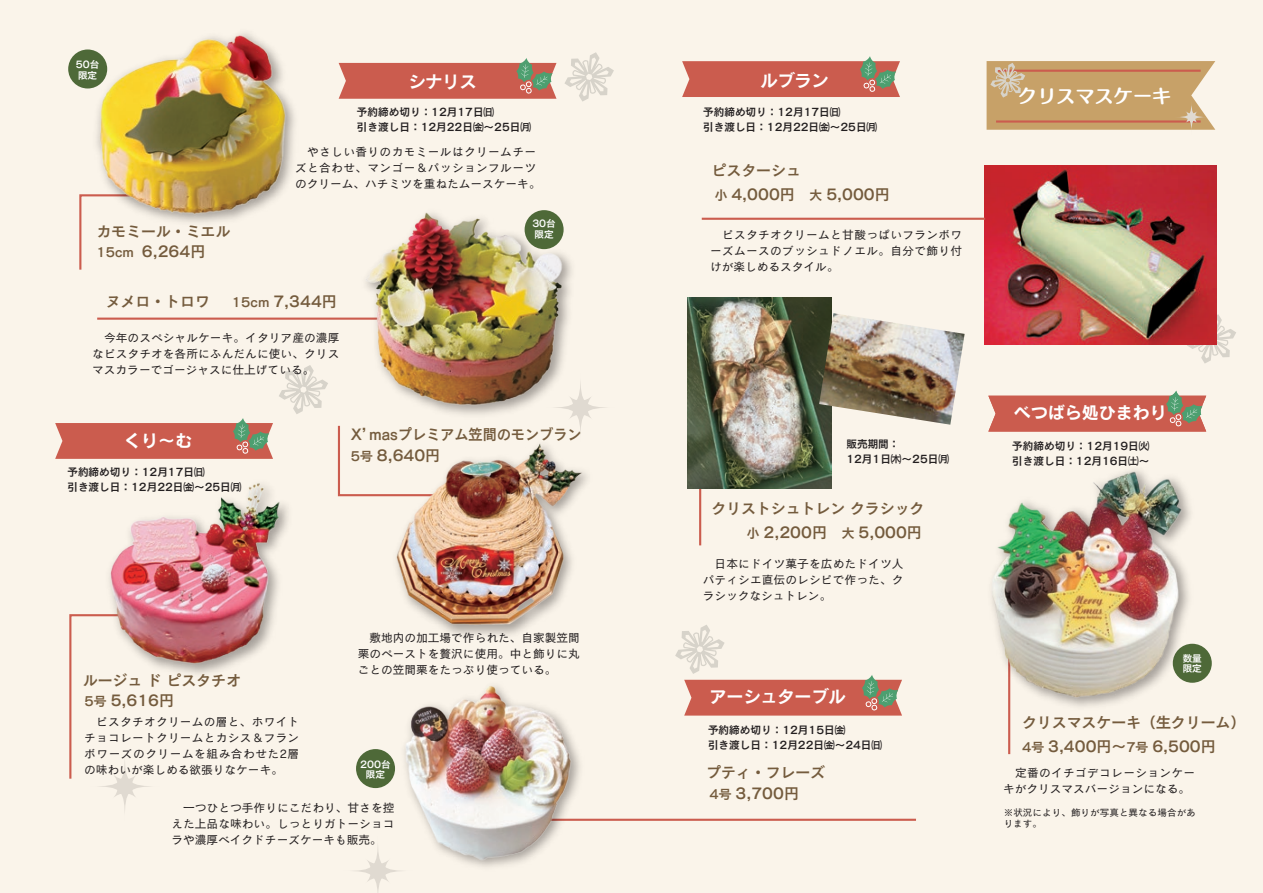
<style>
.page{position:relative;width:1263px;height:893px;background:#fff}
.page>*{position:absolute;margin:0;border:0;box-sizing:border-box;transform-origin:0 0}
.t1{font:19.2px "Humming Std B";color:#fff}
.t2{font:16.95px "Rodin Pro B";color:#fff}
.t3{font:14.85px/20.7px "New Cezanne Pro DB";color:#745b3d}
.t4{font:14.85px "New Cezanne Pro DB";color:#745b3d;scale:.95 1}
.t5{font:12.75px "New Cezanne Pro DB";color:#745b3d}
.t6{font:11.7px/15.9px "Cezanne Pro M";letter-spacing:.005em;color:#231f20;text-align:justify}
.t7{font:11.7px/15.9px "Cezanne Pro M";letter-spacing:.03em;color:#231f20}
.t8{font:10.65px/14.9px "New Cezanne Pro DB";color:#231f20}
.t9{font:9.6px/11.7px "Cezanne Pro M";letter-spacing:.005em;color:#231f20}
.t10{font:9.6px/10.5px "New Cezanne Pro DB";color:#fff}
</style>
<div class="page">
<div style="left:0;top:0;width:1263px;height:892px;background:#faf4ea"></div>
<svg style="left:1187px;top:314px;width:49px;height:49px"></svg>
<svg style="left:279px;top:365px;width:49px;height:49px"></svg>
<svg style="left:565px;top:52px;width:49px;height:50px"></svg>
<svg style="left:579px;top:395px;width:14px;height:25px"></svg>
<svg style="left:356px;top:848px;width:40px;height:44px"></svg>
<svg style="left:366px;top:859px;width:24px;height:24px"></svg>
<svg style="left:113px;top:781px;width:24px;height:18px"></svg>
<hr style="left:97px;top:318px;width:312px;height:2px;background:#cb5c4e">
<svg style="left:69px;top:614px;width:66px;height:167px"></svg>
<img style="left:83px;top:483px;width:205px;height:200px">
<svg style="left:79px;top:194px;width:9px;height:76px"></svg>
<hr style="left:1008px;top:655px;width:2px;height:99px;background:#cb5c4e">
<svg style="left:337px;top:425px;width:51px;height:72px"></svg>
<div style="left:1173px;top:644px;width:39px;height:39px;background:#4e6938;border-radius:50%"></div>
<hr style="left:544px;top:819px;width:372px;height:2px;background:#cb5c4e">
<svg style="left:675px;top:625px;width:227px;height:91px"></svg>
<div style="left:356px;top:749px;width:39px;height:39px;background:#4e6938;border-radius:50%"></div>
<img style="left:1008px;top:490px;width:191px;height:224px">
<img style="left:991px;top:470px;width:193px;height:231px">
<img style="left:396px;top:740px;width:192px;height:132px">
<img style="left:402px;top:685px;width:170px;height:177px">
<img style="left:388px;top:474px;width:200px;height:162px">
<img style="left:395px;top:443px;width:191px;height:188px">
<img style="left:88px;top:49px;width:207px;height:173px">
<img style="left:98px;top:33px;width:188px;height:184px">
<div style="left:68px;top:50px;width:39px;height:38px;background:#4e6938;border-radius:50%"></div>
<img style="left:356px;top:257px;width:223px;height:162px">
<img style="left:361px;top:210px;width:205px;height:199px">
<div style="left:525px;top:210px;width:39px;height:39px;background:#4e6938;border-radius:50%"></div>
<svg style="left:339px;top:58px;width:217px;height:41px;background:#cb7768"></svg>
<svg style="left:55px;top:418px;width:218px;height:41px;background:#cb7869"></svg>
<svg style="left:988px;top:391px;width:218px;height:41px;background:#cb7667"></svg>
<svg style="left:682px;top:56px;width:218px;height:41px;background:#cb7869"></svg>
<img style="left:984px;top:166px;width:233px;height:179px">
<hr style="left:699px;top:471px;width:2px;height:74px;background:#cb5c4e">
<hr style="left:702px;top:218px;width:283px;height:2px;background:#cb5c4e">
<svg style="left:986px;top:61px;width:229px;height:69px;background:#caa371"></svg>
<img style="left:688px;top:298px;width:143px;height:190px">
<img style="left:819px;top:313px;width:146px;height:112px">
<p class="t10" style="left:76px;top:58px;width:25px">50台限定</p>
<p class="t3" style="left:142px;top:220px;width:90px;line-height:19.5px;text-indent:-45px">カモミール・ミエル<br>6,264円</p>
<p class="t5" style="left:96px;top:240px;width:39px">15cm</p>
<h2 class="t2" style="left:409px;top:70px;width:70px">シナリス</h2>
<p class="t8" style="left:357px;top:103px;width:176px">予約締め切り：12月17日㈰<br>引き渡し日：12月22日㈮～25日㈪</p>
<p class="t7" style="left:295px;top:143px;width:247px">　やさしい香りのカモミールはクリームチーズと合わせ、マンゴー＆パッションフルーツのクリーム、ハチミツを重ねたムースケーキ。</p>
<p class="t10" style="left:532px;top:217px;width:25px">30台限定</p>
<p class="t3" style="left:106px;top:290px;width:106px">ヌメロ・トロワ</p>
<p class="t3" style="left:273px;top:290px;width:65px">7,344円</p>
<p class="t5" style="left:232px;top:291px;width:39px">15cm</p>
<p class="t6" style="left:92px;top:329px;width:249px">　今年のスペシャルケーキ。イタリア産の濃厚なピスタチオを各所にふんだんに使い、クリスマスカラーでゴージャスに仕上げている。</p>
<h2 class="t2" style="left:124px;top:429px;width:70px">くり～む</h2>
<p class="t8" style="left:67px;top:464px;width:176px">予約締め切り：12月17日㈰<br>引き渡し日：12月22日㈮～25日㈪</p>
<p class="t4" style="left:369px;top:422px;width:225px">masプレミアム笠間のモンブラン</p>
<p class="t4" style="left:351px;top:422px;width:28px">X’</p>
<p class="t3" style="left:377px;top:443px;width:65px">8,640円</p>
<p class="t5" style="left:351px;top:445px;width:24px">5号</p>
<p class="t3" style="left:111px;top:668px;width:132px;text-indent:-28px">ルージュドピスタチオ<br>5,616円</p>
<p class="t5" style="left:85px;top:690px;width:24px">5号</p>
<p class="t6" style="left:84px;top:713px;width:217px">　ピスタチオクリームの層と、ホワイトチョコレートクリームとカシス＆フランボワーズのクリームを組み合わせた2層の味わいが楽しめる欲張りなケーキ。</p>
<p class="t6" style="left:358px;top:630px;width:224px">　敷地内の加工場で作られた、自家製笠間栗のペーストを贅沢に使用。中と飾りに丸ごとの笠間栗をたっぷり使っている。</p>
<p class="t10" style="left:360px;top:758px;width:32px">200台</p>
<p class="t10" style="left:366px;top:768px;width:21px">限定</p>
<p class="t6" style="left:171px;top:799px;width:225px">　一つひとつ手作りにこだわり、甘さを控えた上品な味わい。しっとりガトーショコラや濃厚ベイクドチーズケーキも販売。</p>
<h2 class="t2" style="left:760px;top:69px;width:70px">ルブラン</h2>
<p class="t8" style="left:703px;top:103px;width:176px">予約締め切り：12月17日㈰<br>引き渡し日：12月22日㈮～25日㈪</p>
<p class="t3" style="left:712px;top:158px;width:91px">ピスターシュ</p>
<p class="t3" style="left:731px;top:182px;width:80px">4,000円　</p>
<p class="t3" style="left:826px;top:182px;width:65px">5,000円</p>
<p class="t5" style="left:715px;top:184px;width:14px">小</p>
<p class="t5" style="left:810px;top:184px;width:14px">大</p>
<p class="t6" style="left:710px;top:227px;width:254px">　ピスタチオクリームと甘酸っぱいフランボワーズムースのブッシュドノエル。自分で飾り付けが楽しめるスタイル。</p>
<h1 class="t1" style="left:1018px;top:81px;width:155px">クリスマスケーキ</h1>
<p class="t8" style="left:846px;top:435px;width:104px">販売期間：<br>12月1日㈭～25日㈪</p>
<p class="t3" style="left:711px;top:497px;width:214px">クリストシュトレンクラシック</p>
<p class="t3" style="left:763px;top:520px;width:80px">2,200円　</p>
<p class="t3" style="left:858px;top:520px;width:65px">5,000円</p>
<p class="t5" style="left:747px;top:522px;width:14px">小</p>
<p class="t5" style="left:842px;top:522px;width:14px">大</p>
<p class="t6" style="left:703px;top:556px;width:202px">　日本にドイツ菓子を広めたドイツ人パティシエ直伝のレシピで作った、クラシックなシュトレン。</p>
<h2 class="t2" style="left:709px;top:685px;width:138px">アーシュターブル</h2>
<p class="t8" style="left:708px;top:721px;width:176px">予約締め切り：12月15日㈮<br>引き渡し日：12月22日㈮～24日㈰</p>
<p class="t3" style="left:706px;top:760px;width:121px">プティ・フレーズ</p>
<p class="t3" style="left:736px;top:781px;width:65px">3,700円</p>
<p class="t5" style="left:709px;top:783px;width:24px">4号</p>
<h2 class="t2" style="left:1014px;top:401px;width:155px">べつばら処ひまわり</h2>
<p class="t8" style="left:1012px;top:437px;width:139px">予約締め切り：12月19日㈫引き渡し日：12月16日㈯~</p>
<p class="t10" style="left:1183px;top:652px;width:21px">数量限定</p>
<p class="t3" style="left:1152px;top:708px;width:94px;line-height:24.8px;text-indent:-130px">クリスマスケーキ（生クリーム(<br>6,500円</p>
<p class="t3" style="left:1048px;top:734px;width:80px">3,400円～</p>
<p class="t5" style="left:1022px;top:736px;width:24px">4号</p>
<p class="t5" style="left:1126px;top:736px;width:24px">7号</p>
<p class="t6" style="left:1003px;top:764px;width:194px">　定番のイチゴデコレーションケーキがクリスマスバージョンになる。</p>
<p class="t9" style="left:1004px;top:806px;width:194px">※状況により、飾りが写真と異なる場合があります。</p>
</div>
